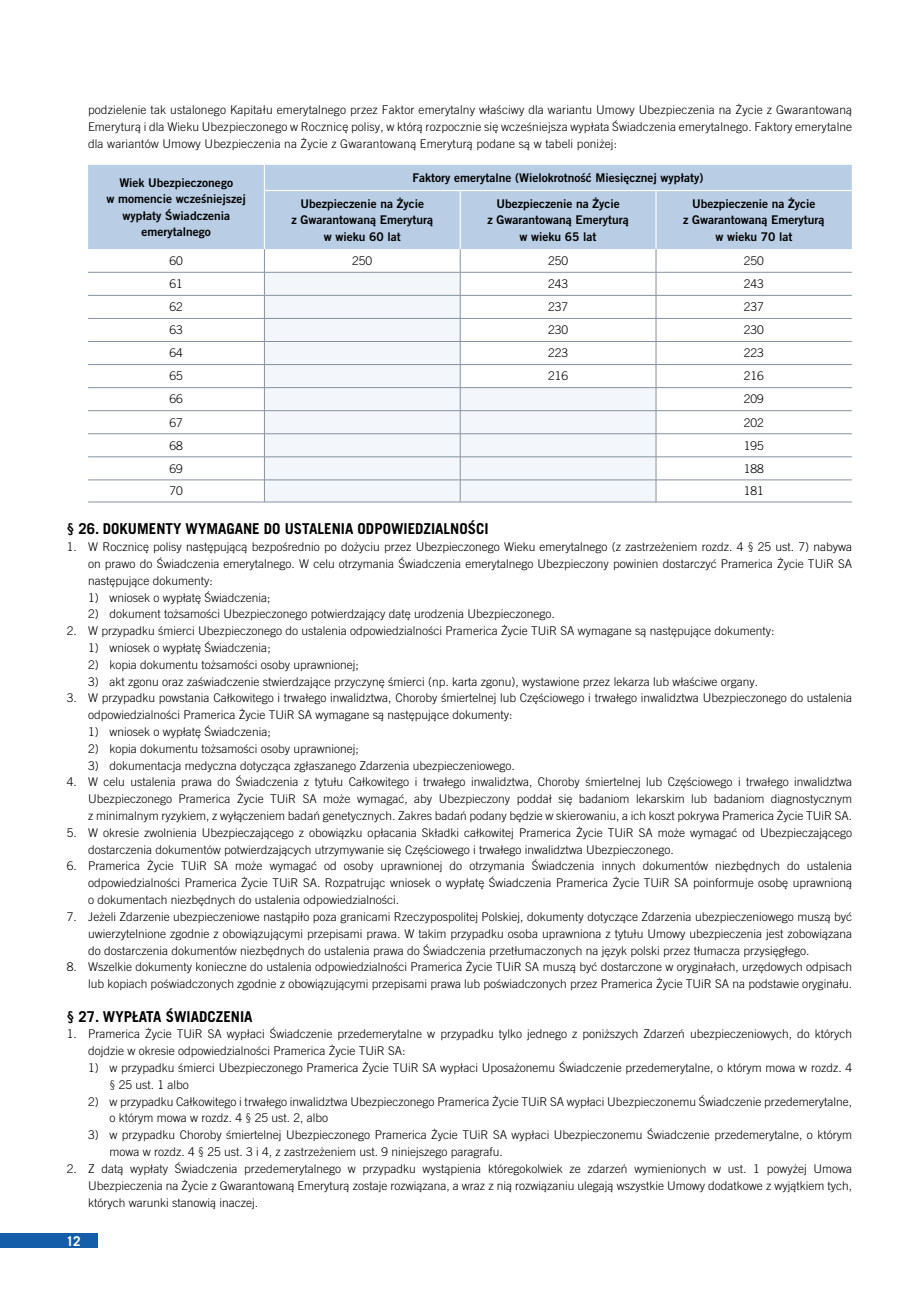
<style>
.page{position:relative;width:919px;height:1289px;background:#fff}
.page>*{position:absolute;margin:0;border:0;box-sizing:border-box;transform-origin:0 0}
.t1{font:700 15px "Prudential Modern Sm Cd";color:#000}
.t2{font:700 13.5px "Prudential Modern Sm Cd";color:#fff}
.t3{font:300 12px/16.8px "Prudential Modern Lt";color:#000;text-align:justify}
.t4{font:700 12px/16.5px "Prudential Modern";color:#000;text-align:center}
</style>
<div class="page">
<div style="left:0;top:1233px;width:98px;height:14px;background:#145da9"></div>
<div style="left:88px;top:165px;width:763px;height:84px;background:#b9cee5"></div>
<svg style="left:88px;top:249px;width:763px;height:253px"></svg>
<svg style="left:264px;top:165px;width:1px;height:25px"></svg>
<hr style="left:264px;top:191px;width:1px;height:58px;background:#fff">
<hr style="left:459px;top:191px;width:2px;height:58px;background:#fff">
<hr style="left:655px;top:191px;width:1px;height:58px;background:#fff">
<hr style="left:88px;top:272px;width:176px;height:1px;background:#86919f">
<hr style="left:264px;top:502px;width:196px;height:1px;background:#86919f">
<hr style="left:656px;top:272px;width:195px;height:1px;background:#86919f">
<hr style="left:88px;top:295px;width:176px;height:1px;background:#86919f">
<hr style="left:656px;top:295px;width:195px;height:1px;background:#86919f">
<hr style="left:88px;top:318px;width:176px;height:1px;background:#86919f">
<hr style="left:656px;top:318px;width:195px;height:1px;background:#86919f">
<hr style="left:88px;top:341px;width:176px;height:1px;background:#86919f">
<hr style="left:656px;top:341px;width:195px;height:1px;background:#86919f">
<hr style="left:88px;top:364px;width:176px;height:1px;background:#86919f">
<hr style="left:656px;top:364px;width:195px;height:1px;background:#86919f">
<hr style="left:88px;top:387px;width:176px;height:1px;background:#86919f">
<hr style="left:460px;top:502px;width:196px;height:1px;background:#86919f">
<hr style="left:656px;top:387px;width:195px;height:1px;background:#86919f">
<hr style="left:88px;top:410px;width:176px;height:1px;background:#86919f">
<hr style="left:656px;top:410px;width:195px;height:1px;background:#86919f">
<hr style="left:88px;top:433px;width:176px;height:1px;background:#86919f">
<hr style="left:656px;top:433px;width:195px;height:1px;background:#86919f">
<hr style="left:88px;top:456px;width:176px;height:1px;background:#86919f">
<hr style="left:656px;top:456px;width:195px;height:1px;background:#86919f">
<hr style="left:88px;top:479px;width:176px;height:1px;background:#86919f">
<hr style="left:88px;top:502px;width:176px;height:1px;background:#86919f">
<hr style="left:656px;top:479px;width:195px;height:1px;background:#86919f">
<hr style="left:656px;top:502px;width:195px;height:1px;background:#86919f">
<hr style="left:264px;top:190px;width:196px;height:1px;background:#fff">
<hr style="left:460px;top:190px;width:196px;height:1px;background:#fff">
<hr style="left:656px;top:190px;width:195px;height:1px;background:#fff">
<svg style="left:264px;top:249px;width:392px;height:253px"></svg>
<p class="t3" style="left:88px;top:101px;width:765px">podzielenie tak ustalonego Kapitału emerytalnego przez Faktor emerytalny właściwy dla wariantu Umowy Ubezpieczenia na Życie z Gwarantowaną Emeryturą i dla Wieku Ubezpieczonego w Rocznicę polisy, w którą rozpocznie się wcześniejsza wypłata Świadczenia emerytalnego. Faktory emerytalne dla wariantów Umowy Ubezpieczenia na Życie z Gwarantowaną Emeryturą podane są w tabeli poniżej:</p>
<p class="t4" style="left:106px;top:174px;width:141px">Wiek Ubezpieczonego<br>w momencie wcześniejszej wypłaty Świadczenia emerytalnego</p>
<p class="t4" style="left:300px;top:165px;width:404px;line-height:25.7px;text-align:left;text-indent:112px">Faktory emerytalne (Wielokrotność Miesięcznej wypłaty)<br>Ubezpieczenie na Życie</p>
<p class="t4" style="left:487px;top:195px;width:143px">Ubezpieczenie na Życie<br>z Gwarantowaną Emeryturą w wieku 65 lat</p>
<p class="t4" style="left:683px;top:195px;width:143px">Ubezpieczenie na Życie<br>z Gwarantowaną Emeryturą w wieku 70 lat</p>
<p class="t4" style="left:291px;top:211px;width:143px">z Gwarantowaną Emeryturą w wieku 60 lat</p>
<p class="t3" style="left:169px;top:252px;width:15px">60</p>
<p class="t3" style="left:352px;top:252px;width:22px">250</p>
<p class="t3" style="left:548px;top:252px;width:22px">250</p>
<p class="t3" style="left:743px;top:252px;width:22px">250</p>
<p class="t3" style="left:169px;top:275px;width:15px">61</p>
<p class="t3" style="left:548px;top:275px;width:22px">243</p>
<p class="t3" style="left:743px;top:275px;width:22px">243</p>
<p class="t3" style="left:169px;top:298px;width:15px">62</p>
<p class="t3" style="left:548px;top:298px;width:22px">237</p>
<p class="t3" style="left:743px;top:298px;width:22px">237</p>
<p class="t3" style="left:169px;top:321px;width:15px">63</p>
<p class="t3" style="left:548px;top:321px;width:22px">230</p>
<p class="t3" style="left:743px;top:321px;width:22px">230</p>
<p class="t3" style="left:169px;top:344px;width:15px">64</p>
<p class="t3" style="left:548px;top:344px;width:22px">223</p>
<p class="t3" style="left:743px;top:344px;width:22px">223</p>
<p class="t3" style="left:169px;top:367px;width:15px">65</p>
<p class="t3" style="left:548px;top:367px;width:22px">216</p>
<p class="t3" style="left:743px;top:367px;width:22px">216</p>
<p class="t3" style="left:169px;top:390px;width:15px">66</p>
<p class="t3" style="left:743px;top:390px;width:22px">209</p>
<p class="t3" style="left:169px;top:414px;width:15px">67</p>
<p class="t3" style="left:743px;top:414px;width:22px">202</p>
<p class="t3" style="left:169px;top:437px;width:15px">68</p>
<p class="t3" style="left:743px;top:437px;width:22px">195</p>
<p class="t3" style="left:169px;top:460px;width:15px">69</p>
<p class="t3" style="left:743px;top:460px;width:22px">188</p>
<p class="t3" style="left:169px;top:482px;width:15px">70</p>
<p class="t3" style="left:743px;top:482px;width:22px">181</p>
<p class="t1" style="left:67px;top:519px;width:423px">§ 26. DOKUMENTY WYMAGANE DO USTALENIA ODPOWIEDZIALNOŚCI</p>
<p class="t3" style="left:88px;top:538px;width:765px;text-indent:-21px">1. W Rocznicę polisy następującą bezpośrednio po dożyciu przez Ubezpieczonego Wieku emerytalnego (z zastrzeżeniem rozdz. 4 § 25 ust. 7) nabywa on prawo do Świadczenia emerytalnego. W celu otrzymania Świadczenia emerytalnego Ubezpieczony powinien dostarczyć Pramerica Życie TUiR SA następujące dokumenty:</p>
<p class="t3" style="left:88px;top:588px;width:184px">1) wniosek o wypłatę Świadczenia;</p>
<p class="t3" style="left:88px;top:605px;width:466px">2) dokument tożsamości Ubezpieczonego potwierdzający datę urodzenia Ubezpieczonego.</p>
<p class="t3" style="left:67px;top:622px;width:709px">2. W przypadku śmierci Ubezpieczonego do ustalenia odpowiedzialności Pramerica Życie TUiR SA wymagane są następujące dokumenty:</p>
<p class="t3" style="left:88px;top:639px;width:184px">1) wniosek o wypłatę Świadczenia;</p>
<p class="t3" style="left:88px;top:656px;width:272px">2) kopia dokumentu tożsamości osoby uprawnionej;</p>
<p class="t3" style="left:88px;top:672px;width:669px">3) akt zgonu oraz zaświadczenie stwierdzające przyczynę śmierci (np. karta zgonu), wystawione przez lekarza lub właściwe organy.</p>
<p class="t3" style="left:88px;top:689px;width:765px;text-indent:-21px">3. W przypadku powstania Całkowitego i trwałego inwalidztwa, Choroby śmiertelnej lub Częściowego i trwałego inwalidztwa Ubezpieczonego do ustalenia odpowiedzialności Pramerica Życie TUiR SA wymagane są następujące dokumenty:</p>
<p class="t3" style="left:88px;top:723px;width:184px">1) wniosek o wypłatę Świadczenia;</p>
<p class="t3" style="left:88px;top:740px;width:272px">2) kopia dokumentu tożsamości osoby uprawnionej;</p>
<p class="t3" style="left:88px;top:756px;width:426px">3) dokumentacja medyczna dotycząca zgłaszanego Zdarzenia ubezpieczeniowego.</p>
<p class="t3" style="left:88px;top:773px;width:765px;text-indent:-21px">4. W celu ustalenia prawa do Świadczenia z tytułu Całkowitego i trwałego inwalidztwa, Choroby śmiertelnej lub Częściowego i trwałego inwalidztwa Ubezpieczonego Pramerica Życie TUiR SA może wymagać, aby Ubezpieczony poddał się badaniom lekarskim lub badaniom diagnostycznym z minimalnym ryzykiem, z wyłączeniem badań genetycznych. Zakres badań podany będzie w skierowaniu, a ich koszt pokrywa Pramerica Życie TUiR SA.</p>
<p class="t3" style="left:88px;top:824px;width:765px;text-indent:-21px">5. W okresie zwolnienia Ubezpieczającego z obowiązku opłacania Składki całkowitej Pramerica Życie TUiR SA może wymagać od Ubezpieczającego dostarczenia dokumentów potwierdzających utrzymywanie się Częściowego i trwałego inwalidztwa Ubezpieczonego.</p>
<p class="t3" style="left:88px;top:857px;width:765px;text-indent:-21px">6. Pramerica Życie TUiR SA może wymagać od osoby uprawnionej do otrzymania Świadczenia innych dokumentów niezbędnych do ustalenia odpowiedzialności Pramerica Życie TUiR SA. Rozpatrując wniosek o wypłatę Świadczenia Pramerica Życie TUiR SA poinformuje osobę uprawnioną o dokumentach niezbędnych do ustalenia odpowiedzialności.</p>
<p class="t3" style="left:88px;top:908px;width:765px;text-indent:-21px">7. Jeżeli Zdarzenie ubezpieczeniowe nastąpiło poza granicami Rzeczypospolitej Polskiej, dokumenty dotyczące Zdarzenia ubezpieczeniowego muszą być uwierzytelnione zgodnie z obowiązującymi przepisami prawa. W takim przypadku osoba uprawniona z tytułu Umowy ubezpieczenia jest zobowiązana do dostarczenia dokumentów niezbędnych do ustalenia prawa do Świadczenia przetłumaczonych na język polski przez tłumacza przysięgłego.</p>
<p class="t3" style="left:67px;top:958px;width:786px;text-align:right">8. Wszelkie dokumenty konieczne do ustalenia odpowiedzialności Pramerica Życie TUiR SA muszą być dostarczone w oryginałach, urzędowych odpisach lub kopiach poświadczonych zgodnie z obowiązującymi przepisami prawa lub poświadczonych przez Pramerica Życie TUiR SA na podstawie oryginału.</p>
<p class="t1" style="left:67px;top:1007px;width:187px">§ 27. WYPŁATA ŚWIADCZENIA</p>
<p class="t3" style="left:88px;top:1025px;width:765px;text-indent:-21px">1. Pramerica Życie TUiR SA wypłaci Świadczenie przedemerytalne w przypadku tylko jednego z poniższych Zdarzeń ubezpieczeniowych, do których dojdzie w okresie odpowiedzialności Pramerica Życie TUiR SA:</p>
<p class="t3" style="left:109px;top:1059px;width:744px;text-indent:-21px">1) w przypadku śmierci Ubezpieczonego Pramerica Życie TUiR SA wypłaci Uposażonemu Świadczenie przedemerytalne, o którym mowa w rozdz. 4 § 25 ust. 1 albo</p>
<p class="t3" style="left:109px;top:1092px;width:744px;text-indent:-21px">2) w przypadku Całkowitego i trwałego inwalidztwa Ubezpieczonego Pramerica Życie TUiR SA wypłaci Ubezpieczonemu Świadczenie przedemerytalne, o którym mowa w rozdz. 4 § 25 ust. 2, albo</p>
<p class="t3" style="left:109px;top:1126px;width:744px;text-indent:-21px">3) w przypadku Choroby śmiertelnej Ubezpieczonego Pramerica Życie TUiR SA wypłaci Ubezpieczonemu Świadczenie przedemerytalne, o którym mowa w rozdz. 4 § 25 ust. 3 i 4, z zastrzeżeniem ust. 9 niniejszego paragrafu.</p>
<p class="t3" style="left:88px;top:1159px;width:765px;text-indent:-21px">2. Z datą wypłaty Świadczenia przedemerytalnego w przypadku wystąpienia któregokolwiek ze zdarzeń wymienionych w ust. 1 powyżej Umowa Ubezpieczenia na Życie z Gwarantowaną Emeryturą zostaje rozwiązana, a wraz z nią rozwiązaniu ulegają wszystkie Umowy dodatkowe z wyjątkiem tych, których warunki stanowią inaczej.</p>
<p class="t2" style="left:66px;top:1232px;width:16px">12</p>
</div>
